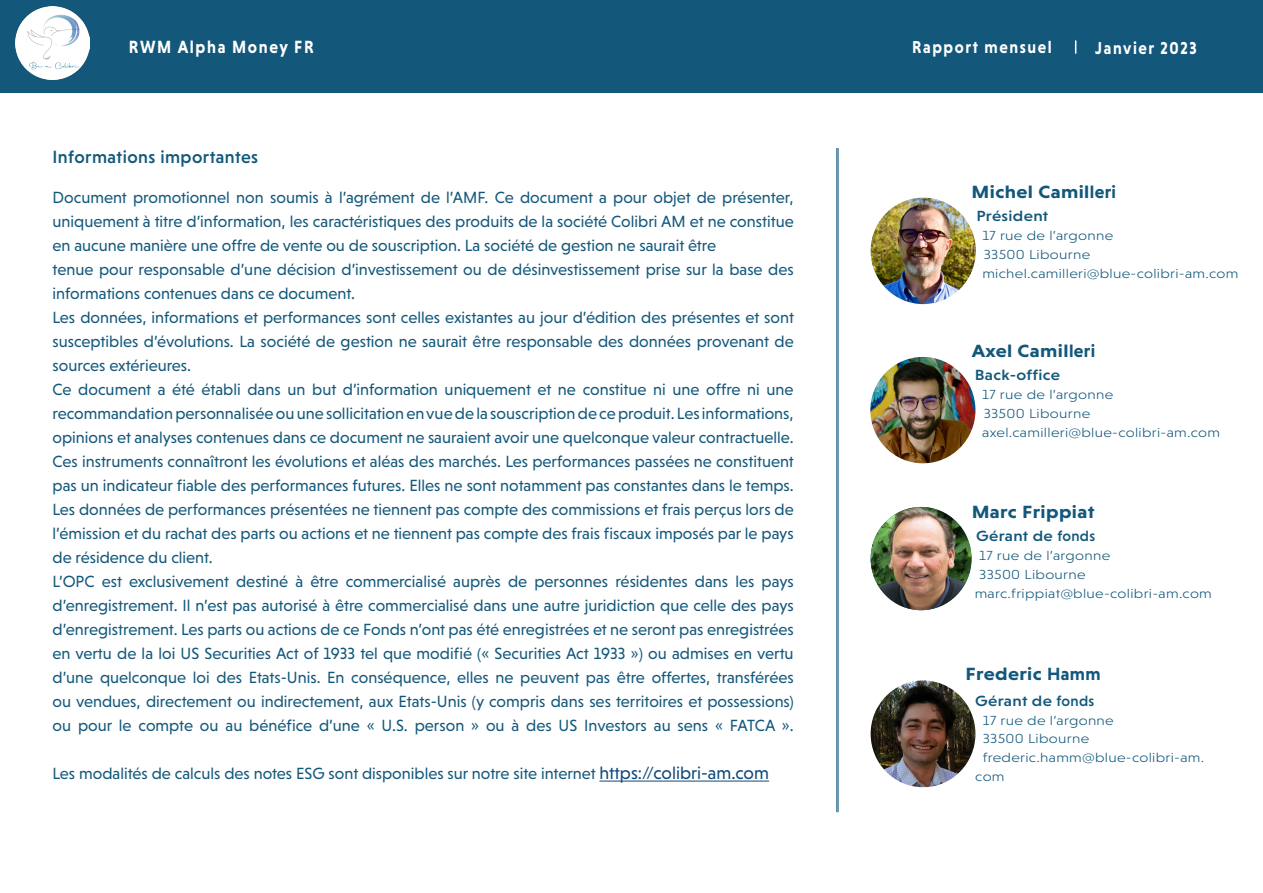
<style>
.page{position:relative;width:1263px;height:893px;background:#fff}
.page>*{position:absolute;margin:0;border:0;box-sizing:border-box;transform-origin:0 0}
.t1{font:700 18px "Niveau Grotesk";letter-spacing:.02em;color:#13587b;scale:1.14 1}
.t2{font:500 18px "Niveau Grotesk";letter-spacing:.025em;color:#13587b}
.t3{font:700 18px "Niveau Grotesk";letter-spacing:.1em;color:#fff;scale:.9 1}
.t4{font:700 17.55px "Niveau Grotesk";letter-spacing:.1em;color:#fff;scale:.9 1}
.t5{font:16.5px/24px "Niveau Grotesk";color:#13587b;text-align:justify}
.t6{font:500 15px "Niveau Grotesk";letter-spacing:.02em;color:#13587b;scale:1.14 1}
.t7{font:300 13.35px/18.9px "Niveau Grotesk";letter-spacing:.02em;color:#13587b;scale:1.15 1}
.s1{font-size:18px;color:#0f477c}
</style>
<div class="page">
<div style="left:0;top:0;width:1263px;height:92px;background:#13587b"></div>
<svg style="left:1075px;top:40px;width:1px;height:14px"></svg>
<img style="left:16px;top:6px;width:73px;height:73px">
<img style="left:871px;top:680px;width:104px;height:107px">
<img style="left:871px;top:198px;width:105px;height:106px">
<img style="left:870px;top:357px;width:105px;height:106px">
<hr style="left:599px;top:781px;width:170px;height:1px;background:#0f477c">
<hr style="left:838px;top:148px;width:1px;height:664px;background:#13587b">
<hr style="left:836px;top:148px;width:1px;height:664px;background:#13587b">
<img style="left:871px;top:507px;width:100px;height:103px">
<p class="t3" style="left:129px;top:36px;width:207px">RWM Alpha Money FR</p>
<p class="t4" style="left:912px;top:36px;width:157px">Rapport mensuel</p>
<p class="t4" style="left:1095px;top:38px;width:114px">Janvier 2023</p>
<p class="t2" style="left:53px;top:146px;width:207px">Informations importantes</p>
<p class="t5" style="left:53px;top:185px;width:743px">Document promotionnel non soumis à l’agrément de l’AMF. Ce document a pour objet de présenter, uniquement à titre d’information, les caractéristiques des produits de la société Colibri AM et ne constitue en aucune manière une offre de vente ou de souscription. La société de gestion ne saurait être</p>
<p class="t5" style="left:53px;top:257px;width:743px">tenue pour responsable d’une décision d’investissement ou de désinvestissement prise sur la base des informations contenues dans ce document.</p>
<p class="t5" style="left:53px;top:305px;width:743px">Les données, informations et performances sont celles existantes au jour d’édition des présentes et sont susceptibles d’évolutions. La société de gestion ne saurait être responsable des données provenant de sources extérieures.</p>
<p class="t5" style="left:53px;top:377px;width:743px">Ce document a été établi dans un but d’information uniquement et ne constitue ni une offre ni une recommandation personnalisée ou une sollicitation en vue de la souscription de ce produit. Les informations, opinions et analyses contenues dans ce document ne sauraient avoir une quelconque valeur contractuelle.<br>Ces instruments connaîtront les évolutions et aléas des marchés. Les performances passées ne constituent pas un indicateur fiable des performances futures. Elles ne sont notamment pas constantes dans le temps.<br>Les données de performances présentées ne tiennent pas compte des commissions et frais perçus lors de l’émission et du rachat des parts ou actions et ne tiennent pas compte des frais fiscaux imposés par le pays de résidence du client.</p>
<p class="t5" style="left:53px;top:569px;width:743px">L’OPC est exclusivement destiné à être commercialisé auprès de personnes résidentes dans les pays d’enregistrement. Il n’est pas autorisé à être commercialisé dans une autre juridiction que celle des pays d’enregistrement. Les parts ou actions de ce Fonds n’ont pas été enregistrées et ne seront pas enregistrées en vertu de la loi US Securities Act of 1933 tel que modifié (« Securities Act 1933 ») ou admises en vertu d’une quelconque loi des Etats-Unis. En conséquence, elles ne peuvent pas être offertes, transférées ou vendues, directement ou indirectement, aux Etats-Unis (y compris dans ses territoires et possessions) ou pour le compte ou au bénéfice d’une « U.S. person » ou à des US Investors au sens « FATCA ».</p>
<p class="t5" style="left:53px;top:761px;width:718px">Les modalités de calculs des notes ESG sont disponibles sur notre site internet <span class="s1">https://colibri-am.com</span></p>
<p class="t1" style="left:971px;top:182px;width:128px">Michel Camilleri</p>
<p class="t6" style="left:976px;top:208px;width:65px">Président</p>
<p class="t7" style="left:982px;top:226px;width:115px">17 rue de l’argonne</p>
<p class="t7" style="left:984px;top:245px;width:94px">33500 Libourne</p>
<p class="t7" style="left:982px;top:264px;width:224px">michel.camilleri@blue-colibri-am.com</p>
<p class="t1" style="left:972px;top:340px;width:110px">Axel Camilleri</p>
<p class="t6" style="left:975px;top:367px;width:76px">Back-office</p>
<p class="t7" style="left:982px;top:385px;width:115px">17 rue de l’argonne</p>
<p class="t7" style="left:984px;top:404px;width:94px">33500 Libourne</p>
<p class="t7" style="left:982px;top:423px;width:208px">axel.camilleri@blue-colibri-am.com</p>
<p class="t1" style="left:972px;top:501px;width:109px">Marc Frippiat</p>
<p class="t6" style="left:976px;top:527px;width:106px">Gérant de fonds</p>
<p class="t7" style="left:979px;top:546px;width:115px">17 rue de l’argonne</p>
<p class="t7" style="left:979px;top:565px;width:94px">33500 Libourne</p>
<p class="t7" style="left:975px;top:584px;width:208px">marc.frippiat@blue-colibri-am.com</p>
<p class="t1" style="left:965px;top:664px;width:120px">Frederic Hamm</p>
<p class="t6" style="left:975px;top:692px;width:106px">Gérant de fonds</p>
<p class="t7" style="left:983px;top:710px;width:115px">17 rue de l’argonne</p>
<p class="t7" style="left:983px;top:729px;width:94px">33500 Libourne</p>
<p class="t7" style="left:975px;top:748px;width:201px;text-indent:8px">frederic.hamm@blue-colibri-am. com</p>
</div>
